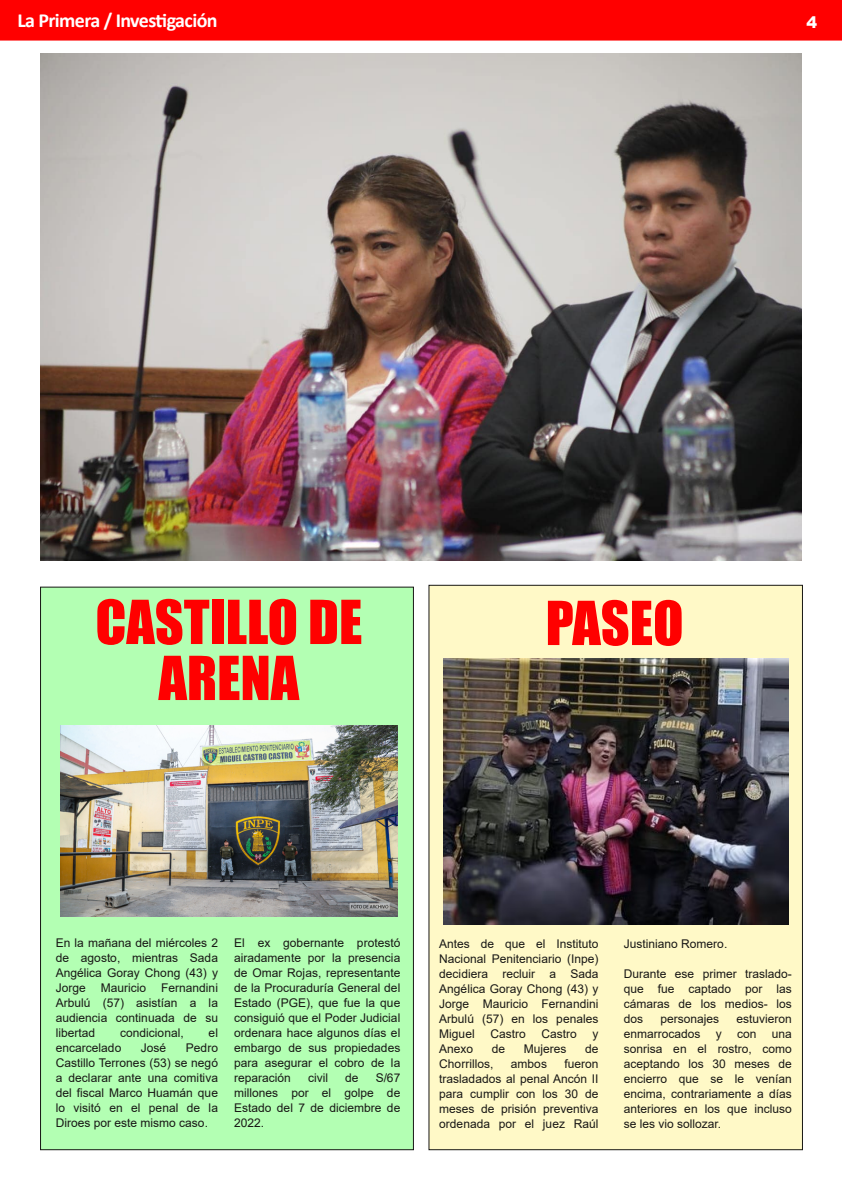
<style>
.page{position:relative;width:842px;height:1191px;background:#fff}
.page>*{position:absolute;margin:0;border:0;box-sizing:border-box;transform-origin:0 0}
.t1{font:56px/56px "Impact";color:#f00;text-align:center}
.t2{font:700 20px "Calibri";letter-spacing:-.03em;color:#fff}
.t3{font:900 16px "Arial";color:#fff}
.t4{font:12px/15px "Arial";color:#181715;text-align:justify}
</style>
<div class="page">
<div style="left:0;top:0;width:841px;height:40px;background:#f00"></div>
<div style="left:0;top:0;width:842px;height:41px;border:1px solid #f00"></div>
<div style="left:41px;top:587px;width:372px;height:562px;background:#b3ffb3"></div>
<div style="left:429px;top:585px;width:373px;height:564px;background:#fff9c7"></div>
<img style="left:444px;top:659px;width:344px;height:265px">
<img style="left:60px;top:725px;width:338px;height:191px">
<img style="left:40px;top:54px;width:761px;height:507px">
<h2 class="t2" style="left:17px;top:12px;width:202px">La Primera / Investigación</h2>
<h3 class="t3" style="left:806px;top:10px;width:12px">4</h3>
<h1 class="t1" style="left:95px;top:593px;width:268px">CASTILLO DE<br>ARENA</h1>
<h1 class="t1" style="left:546px;top:594px;width:139px">PASEO</h1>
<p class="t4" style="left:56px;top:935px;width:164px">En la mañana del miércoles 2 de agosto, mientras Sada Angélica Goray Chong (43) y Jorge Mauricio Fernandini Arbulú (57) asistían a la audiencia continuada de su libertad</p>
<p class="t4" style="left:120px;top:1025px;width:65px">condicional,</p>
<p class="t4" style="left:209px;top:1025px;width:11px">el</p>
<p class="t4" style="left:56px;top:1040px;width:67px">encarcelado</p>
<p class="t4" style="left:141px;top:1040px;width:27px">José</p>
<p class="t4" style="left:56px;top:1040px;width:164px;text-indent:130px">Pedro Castillo Terrones (53) se negó a declarar ante una comitiva del fiscal Marco Huamán que lo visitó en el penal de la Diroes por este mismo caso.</p>
<p class="t4" style="left:234px;top:935px;width:168px">El ex gobernante protestó airadamente por la presencia de Omar Rojas, representante de la Procuraduría General del Estado (PGE), que fue la que consiguió que el Poder Judicial ordenara hace algunos días el embargo de sus propiedades para asegurar el cobro de la reparación</p>
<p class="t4" style="left:234px;top:1070px;width:168px;text-indent:142px">S/67 millones por el golpe de Estado del 7 de diciembre de 2022.</p>
<p class="t4" style="left:308px;top:1070px;width:22px">civil</p>
<p class="t4" style="left:345px;top:1070px;width:15px">de</p>
<p class="t4" style="left:439px;top:936px;width:161px">Antes de que el Instituto Nacional Penitenciario (Inpe) decidiera recluir a Sada Angélica Goray Chong (43) y Jorge Mauricio Fernandini Arbulú (57) en los penales Miguel</p>
<p class="t4" style="left:490px;top:1026px;width:37px">Castro</p>
<p class="t4" style="left:541px;top:1026px;width:37px">Castro</p>
<p class="t4" style="left:592px;top:1026px;width:7px">y</p>
<p class="t4" style="left:439px;top:1041px;width:36px">Anexo</p>
<p class="t4" style="left:492px;top:1041px;width:15px">de</p>
<p class="t4" style="left:524px;top:1041px;width:44px">Mujeres</p>
<p class="t4" style="left:585px;top:1041px;width:15px">de</p>
<p class="t4" style="left:439px;top:1056px;width:56px">Chorrillos,</p>
<p class="t4" style="left:511px;top:1056px;width:38px">ambos</p>
<p class="t4" style="left:439px;top:1056px;width:161px;text-indent:125px">fueron trasladados al penal Ancón II para cumplir con los 30 de meses de prisión preventiva ordenada por el juez Raúl</p>
<p class="t4" style="left:624px;top:936px;width:105px">Justiniano Romero.</p>
<p class="t4" style="left:624px;top:966px;width:170px">Durante ese primer traslado&shy;que fue captado por las cámaras de los medios- los dos</p>
<p class="t4" style="left:660px;top:1011px;width:60px">personajes</p>
<p class="t4" style="left:736px;top:1011px;width:57px">estuvieron</p>
<p class="t4" style="left:624px;top:1026px;width:78px">enmarrocados</p>
<p class="t4" style="left:716px;top:1026px;width:7px">y</p>
<p class="t4" style="left:737px;top:1026px;width:21px">con</p>
<p class="t4" style="left:624px;top:1026px;width:170px;text-indent:148px">una sonrisa en el rostro, como aceptando los 30 meses de encierro que se le venían encima, contrariamente a días anteriores en los que incluso se les vio sollozar.</p>
</div>
